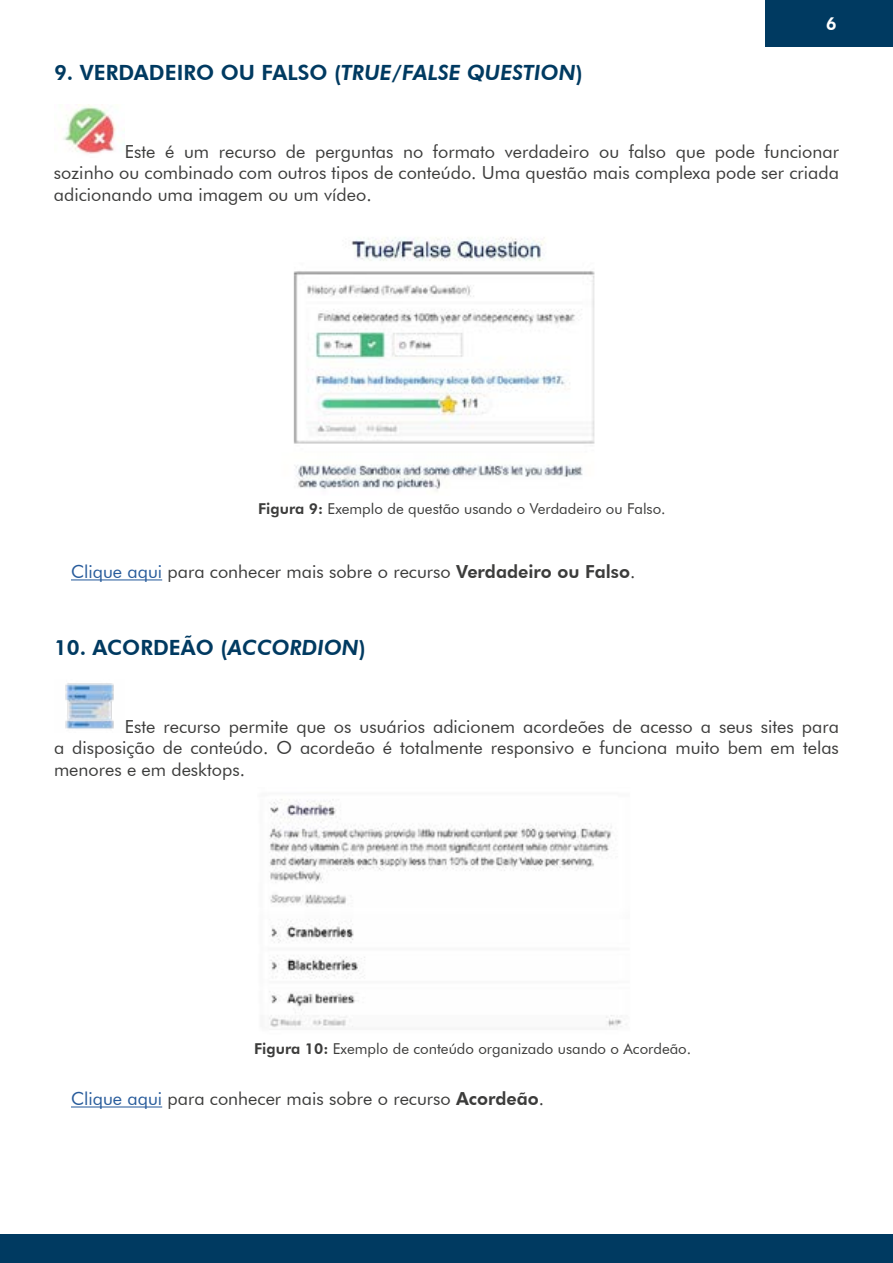
<style>
.page{position:relative;width:893px;height:1263px;background:#fff}
.page>*{position:absolute;margin:0;border:0;box-sizing:border-box;transform-origin:0 0}
.t1{font:800 21px "Futura BT";color:#003a61}
.t2{font:18px/21.6px "Futura BT";color:#3c3c3b;text-align:justify}
.t3{font:800 18px "Futura BT";color:#fff}
.t4{font:15px "Futura BT";color:#3c3c3b}
.s1{font-style:italic}
.s2{font-weight:800}
.s3{color:#275b9b}
</style>
<div class="page">
<div style="left:0;top:1234px;width:893px;height:29px;background:#003a61"></div>
<div style="left:765px;top:0;width:128px;height:46px;background:#003a61"></div>
<hr style="left:71px;top:579px;width:91px;height:1px;background:#275b9b">
<hr style="left:71px;top:1106px;width:91px;height:1px;background:#275b9b">
<img style="left:63px;top:105px;width:62px;height:49px">
<img style="left:293px;top:237px;width:302px;height:254px">
<img style="left:65px;top:683px;width:49px;height:46px">
<img style="left:269px;top:799px;width:358px;height:228px">
<p class="t1" style="left:54px;top:60px;width:530px">9. VERDADEIRO OU FALSO (<span class="s1">TRUE/FALSE QUESTION</span>)</p>
<p class="t3" style="left:826px;top:13px;width:13px">6</p>
<p class="t2" style="left:54px;top:140px;width:786px;text-indent:71px">Este é um recurso de perguntas no formato verdadeiro ou falso que pode funcionar sozinho ou combinado com outros tipos de conteúdo. Uma questão mais complexa pode ser criada adicionando uma imagem ou um vídeo.</p>
<p class="t4" style="left:258px;top:499px;width:409px"><span class="s2">Figura 9:</span> Exemplo de questão usando o Verdadeiro ou Falso.</p>
<p class="t2" style="left:71px;top:561px;width:566px"><span class="s3">Clique aqui</span> para conhecer mais sobre o recurso <span class="s2">Verdadeiro ou Falso</span>.</p>
<p class="t1" style="left:54px;top:634px;width:313px">10. ACORDEÃO (<span class="s1">ACCORDION</span>)</p>
<p class="t2" style="left:54px;top:715px;width:786px;text-indent:71px">Este recurso permite que os usuários adicionem acordeões de acesso a seus sites para a disposição de conteúdo. O acordeão é totalmente responsivo e funciona muito bem em telas menores e em desktops.</p>
<p class="t4" style="left:254px;top:1039px;width:439px"><span class="s2">Figura 10:</span> Exemplo de conteúdo organizado usando o Acordeão.</p>
<p class="t2" style="left:71px;top:1088px;width:475px"><span class="s3">Clique aqui</span> para conhecer mais sobre o recurso <span class="s2">Acordeão</span>.</p>
</div>
